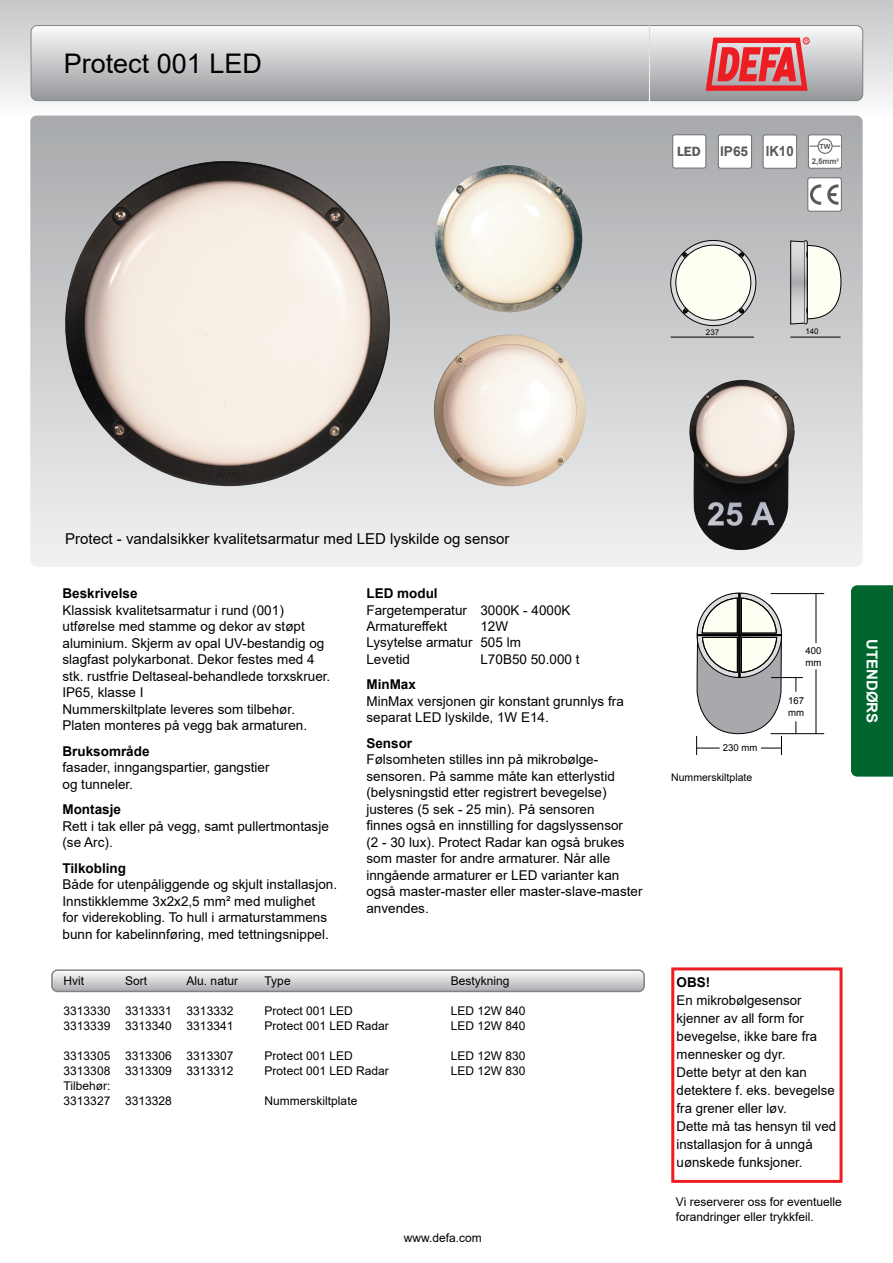
<style>
.page{position:relative;width:893px;height:1263px;background:#fff}
.page>*{position:absolute;margin:0;border:0;box-sizing:border-box;transform-origin:0 0}
.t1{font:27px "Arial";color:#000}
.t2{font:15px "Arial";color:#000}
.t3{font:700 15px "Arial";color:#fff}
.t4{font:700 13.95px "Arial";color:#58595b;scale:.95 1}
.t5{font:13.5px/18px "Arial";color:#000}
.t6{font:700 13.5px "Arial";color:#000}
.t7{font:700 13.5px "Arial";color:#58595b}
.t8{font:600 13.5px "ITC Franklin Gothic Std";color:#58595b}
.t9{font:12px/14.4px "Arial";color:#000}
.t10{font:10.5px "Arial";color:#000}
.t11{font:9.6px/11.6px "Arial";color:#000}
.t12{font:7.95px "Arial";color:#000}
.t13{font:700 7.95px "Arial";color:#58595b}
.t14{font:700 7.05px "Arial";color:#58595b}
.s1{font-size:7.5px}
</style>
<div class="page">
<div style="left:0;top:0;width:893px;height:116px;background:linear-gradient(to bottom,#c3c5c7,#f9f9fa)"></div>
<div style="left:851px;top:585px;width:42px;height:192px;background:#00662d"></div>
<div style="left:30px;top:116px;width:833px;height:451px;background:linear-gradient(to bottom,#a6a8ab,#f1f1f2);border-radius:6px"></div>
<div style="left:31px;top:26px;width:832px;height:75px;background:linear-gradient(to bottom,#fafafb,#949699);border-radius:6px"></div>
<div style="left:31px;top:25px;width:832px;height:76px;border:1px solid #808285;border-radius:6px"></div>
<svg style="left:679px;top:38px;width:161px;height:53px;background:#d4868a"></svg>
<hr style="left:649px;top:25px;width:1px;height:76px;background:#fff">
<svg style="left:54px;top:972px;width:588px;height:17px;background:#d4d5d7"></svg>
<div style="left:51px;top:969px;width:594px;height:23px;border:2px solid #808285;border-radius:6px"></div>
<hr style="left:671px;top:337px;width:83px;height:1px;background:#000">
<hr style="left:790px;top:337px;width:51px;height:1px;background:#000">
<svg style="left:671px;top:240px;width:85px;height:86px"></svg>
<svg style="left:683px;top:308px;width:5px;height:5px"></svg>
<svg style="left:738px;top:308px;width:6px;height:5px"></svg>
<svg style="left:738px;top:253px;width:6px;height:5px"></svg>
<svg style="left:682px;top:252px;width:6px;height:6px"></svg>
<div style="left:676px;top:245px;width:75px;height:75px;background:#fffef2;border-radius:50%"></div>
<div style="left:676px;top:245px;width:75px;height:75px;border:1px solid #000;border-radius:50%"></div>
<svg style="left:790px;top:241px;width:51px;height:83px"></svg>
<img style="left:56px;top:161px;width:343px;height:326px">
<img style="left:432px;top:165px;width:153px;height:148px">
<img style="left:434px;top:335px;width:153px;height:151px">
<div style="left:671px;top:967px;width:171px;height:216px;border:3px solid #ed1d24"></div>
<img style="left:687px;top:380px;width:111px;height:172px">
<div style="left:739px;top:593px;width:1px;height:42px;border:1px solid #000"></div>
<hr style="left:771px;top:593px;width:53px;height:1px;background:#000">
<hr style="left:771px;top:677px;width:32px;height:1px;background:#000">
<hr style="left:771px;top:733px;width:53px;height:1px;background:#000">
<hr style="left:816px;top:669px;width:1px;height:65px;background:#000">
<svg style="left:796px;top:677px;width:1px;height:15px"></svg>
<svg style="left:796px;top:721px;width:1px;height:13px"></svg>
<hr style="left:816px;top:594px;width:1px;height:49px;background:#000">
<svg style="left:696px;top:598px;width:86px;height:157px"></svg>
<div style="left:763px;top:135px;width:34px;height:33px;background:#fff;border-radius:2px"></div>
<div style="left:763px;top:134px;width:34px;height:35px;border:1px solid #6d6e71;border-radius:2px"></div>
<div style="left:718px;top:135px;width:34px;height:33px;background:#fff;border-radius:2px"></div>
<div style="left:718px;top:134px;width:34px;height:35px;border:1px solid #6d6e71;border-radius:2px"></div>
<div style="left:808px;top:135px;width:34px;height:33px;background:#fff;border-radius:2px"></div>
<div style="left:808px;top:134px;width:34px;height:35px;border:1px solid #6d6e71;border-radius:2px"></div>
<div style="left:818px;top:139px;width:14px;height:15px;border:1px solid #58595b;border-radius:50%"></div>
<div style="left:673px;top:135px;width:33px;height:33px;background:#fff;border-radius:2px"></div>
<div style="left:672px;top:134px;width:34px;height:34px;border:1px solid #6d6e71;border-radius:2px"></div>
<div style="left:808px;top:178px;width:33px;height:33px;background:#fff;border-radius:2px"></div>
<div style="left:807px;top:177px;width:35px;height:35px;border:1px solid #6d6e71;border-radius:2px"></div>
<svg style="left:810px;top:184px;width:28px;height:21px"></svg>
<p class="t1" style="left:64px;top:45px;width:200px">Protect 001 LED</p>
<p class="t8" style="left:677px;top:143px;width:25px">LED</p>
<p class="t7" style="left:720px;top:142px;width:30px">IP65</p>
<p class="t4" style="left:766px;top:141px;width:31px">IK10</p>
<p class="t14" style="left:819px;top:141px;width:13px">TW</p>
<p class="t13" style="left:812px;top:155px;width:29px">2,5mm<span class="s1">²</span></p>
<p class="t12" style="left:706px;top:327px;width:15px">237</p>
<p class="t12" style="left:805px;top:326px;width:15px">140</p>
<p class="t2" style="left:65px;top:528px;width:446px">Protect - vandalsikker kvalitetsarmatur med LED lyskilde og sensor</p>
<p class="t6" style="left:62px;top:584px;width:77px">Beskrivelse</p>
<p class="t5" style="left:62px;top:601px;width:223px">Klassisk kvalitetsarmatur i rund (001)</p>
<p class="t5" style="left:62px;top:617px;width:244px">utførelse med stamme og dekor av støpt</p>
<p class="t5" style="left:62px;top:634px;width:263px">aluminium. Skjerm av opal UV-bestandig og</p>
<p class="t5" style="left:62px;top:650px;width:254px">slagfast polykarbonat. Dekor festes med 4</p>
<p class="t5" style="left:62px;top:667px;width:269px">stk. rustfrie Deltaseal-behandlede torxskruer.</p>
<p class="t5" style="left:62px;top:683px;width:83px">IP65, klasse I</p>
<p class="t5" style="left:62px;top:700px;width:234px">Nummerskiltplate leveres som tilbehør.</p>
<p class="t5" style="left:62px;top:716px;width:246px">Platen monteres på vegg bak armaturen.</p>
<p class="t6" style="left:62px;top:741px;width:89px">Bruksområde</p>
<p class="t5" style="left:62px;top:758px;width:209px">fasader, inngangspartier, gangstier</p>
<p class="t5" style="left:62px;top:775px;width:72px">og tunneler.</p>
<p class="t6" style="left:62px;top:800px;width:60px">Montasje</p>
<p class="t5" style="left:62px;top:817px;width:268px">Rett i tak eller på vegg, samt pullertmontasje</p>
<p class="t5" style="left:62px;top:833px;width:52px">(se Arc).</p>
<p class="t6" style="left:62px;top:858px;width:65px">Tilkobling</p>
<p class="t5" style="left:62px;top:875px;width:276px">Både for utenpåliggende og skjult installasjon.</p>
<p class="t5" style="left:62px;top:892px;width:254px">Innstikklemme 3x2x2,5 mm² med mulighet</p>
<p class="t5" style="left:62px;top:908px;width:266px">for viderekobling. To hull i armaturstammens</p>
<p class="t5" style="left:62px;top:925px;width:268px">bunn for kabelinnføring, med tettningsnippel.</p>
<p class="t6" style="left:366px;top:584px;width:73px">LED modul</p>
<p class="t5" style="left:366px;top:601px;width:206px">Fargetemperatur 3000K - 4000K</p>
<p class="t5" style="left:366px;top:617px;width:82px">Armatureffekt</p>
<p class="t5" style="left:480px;top:617px;width:29px">12W</p>
<p class="t5" style="left:366px;top:633px;width:156px">Lysytelse armatur 505 lm</p>
<p class="t5" style="left:366px;top:650px;width:45px">Levetid</p>
<p class="t5" style="left:480px;top:650px;width:101px">L70B50 50.000 t</p>
<p class="t6" style="left:366px;top:675px;width:51px">MinMax</p>
<p class="t5" style="left:366px;top:692px;width:259px">MinMax versjonen gir konstant grunnlys fra</p>
<p class="t5" style="left:366px;top:708px;width:184px">separat LED lyskilde, 1W E14.</p>
<p class="t6" style="left:366px;top:733px;width:47px">Sensor</p>
<p class="t5" style="left:366px;top:750px;width:233px">Følsomheten stilles inn på mikrobølge-</p>
<p class="t5" style="left:366px;top:767px;width:250px">sensoren. På samme måte kan etterlystid</p>
<p class="t5" style="left:366px;top:783px;width:242px">(belysningstid etter registrert bevegelse)</p>
<p class="t5" style="left:366px;top:800px;width:230px">justeres (5 sek - 25 min). På sensoren</p>
<p class="t5" style="left:366px;top:816px;width:258px">finnes også en innstilling for dagslyssensor</p>
<p class="t5" style="left:366px;top:833px;width:260px">(2 - 30 lux). Protect Radar kan også brukes</p>
<p class="t5" style="left:366px;top:849px;width:245px">som master for andre armaturer. Når alle</p>
<p class="t5" style="left:366px;top:866px;width:254px">inngående armaturer er LED varianter kan</p>
<p class="t5" style="left:366px;top:883px;width:278px;line-height:16.5px">også master-master eller master-slave-master anvendes.</p>
<p class="t9" style="left:64px;top:973px;width:22px">Hvit</p>
<p class="t9" style="left:125px;top:973px;width:24px">Sort</p>
<p class="t9" style="left:187px;top:973px;width:53px">Alu. natur</p>
<p class="t9" style="left:265px;top:973px;width:28px">Type</p>
<p class="t9" style="left:451px;top:973px;width:60px">Bestykning</p>
<p class="t9" style="left:64px;top:1003px;width:171px">3313330 3313331 3313332</p>
<p class="t9" style="left:265px;top:1003px;width:90px">Protect 001 LED</p>
<p class="t9" style="left:451px;top:1003px;width:76px">LED 12W 840</p>
<p class="t9" style="left:64px;top:1018px;width:171px">3313339 3313340 3313341</p>
<p class="t9" style="left:265px;top:1018px;width:126px">Protect 001 LED Radar</p>
<p class="t9" style="left:451px;top:1018px;width:76px">LED 12W 840</p>
<p class="t9" style="left:64px;top:1048px;width:171px">3313305 3313306 3313307</p>
<p class="t9" style="left:265px;top:1048px;width:90px">Protect 001 LED</p>
<p class="t9" style="left:451px;top:1048px;width:76px">LED 12W 830</p>
<p class="t9" style="left:64px;top:1063px;width:171px">3313308 3313309 3313312</p>
<p class="t9" style="left:265px;top:1063px;width:126px">Protect 001 LED Radar</p>
<p class="t9" style="left:451px;top:1063px;width:76px">LED 12W 830</p>
<p class="t9" style="left:64px;top:1078px;width:48px">Tilbehør:</p>
<p class="t9" style="left:64px;top:1093px;width:110px">3313327 3313328</p>
<p class="t9" style="left:265px;top:1093px;width:94px">Nummerskiltplate</p>
<p class="t9" style="left:404px;top:1231px;width:80px">www.defa.com</p>
<p class="t11" style="left:723px;top:742px;width:36px">230 mm</p>
<p class="t10" style="left:671px;top:770px;width:83px">Nummerskiltplate</p>
<p class="t11" style="left:805px;top:645px;width:18px">400 mm</p>
<p class="t11" style="left:788px;top:695px;width:18px">167 mm</p>
<p class="t3" style="left:883px;top:639px;width:86px;rotate:90deg">UTENDØRS</p>
<p class="t6" style="left:677px;top:972px;width:35px">OBS!</p>
<p class="t5" style="left:677px;top:991px;width:126px">En mikrobølgesensor</p>
<p class="t5" style="left:677px;top:1009px;width:129px">kjenner av all form for</p>
<p class="t5" style="left:677px;top:1027px;width:142px">bevegelse, ikke bare fra</p>
<p class="t5" style="left:677px;top:1045px;width:110px">mennesker og dyr.</p>
<p class="t5" style="left:677px;top:1063px;width:132px">Dette betyr at den kan</p>
<p class="t5" style="left:677px;top:1081px;width:160px">detektere f. eks. bevegelse</p>
<p class="t5" style="left:677px;top:1099px;width:112px">fra grener eller løv.</p>
<p class="t5" style="left:677px;top:1117px;width:161px">Dette må tas hensyn til ved installasjon for å unngå uønskede funksjoner.</p>
<p class="t9" style="left:676px;top:1195px;width:167px">Vi reserverer oss for eventuelle forandringer eller trykkfeil.</p>
</div>
